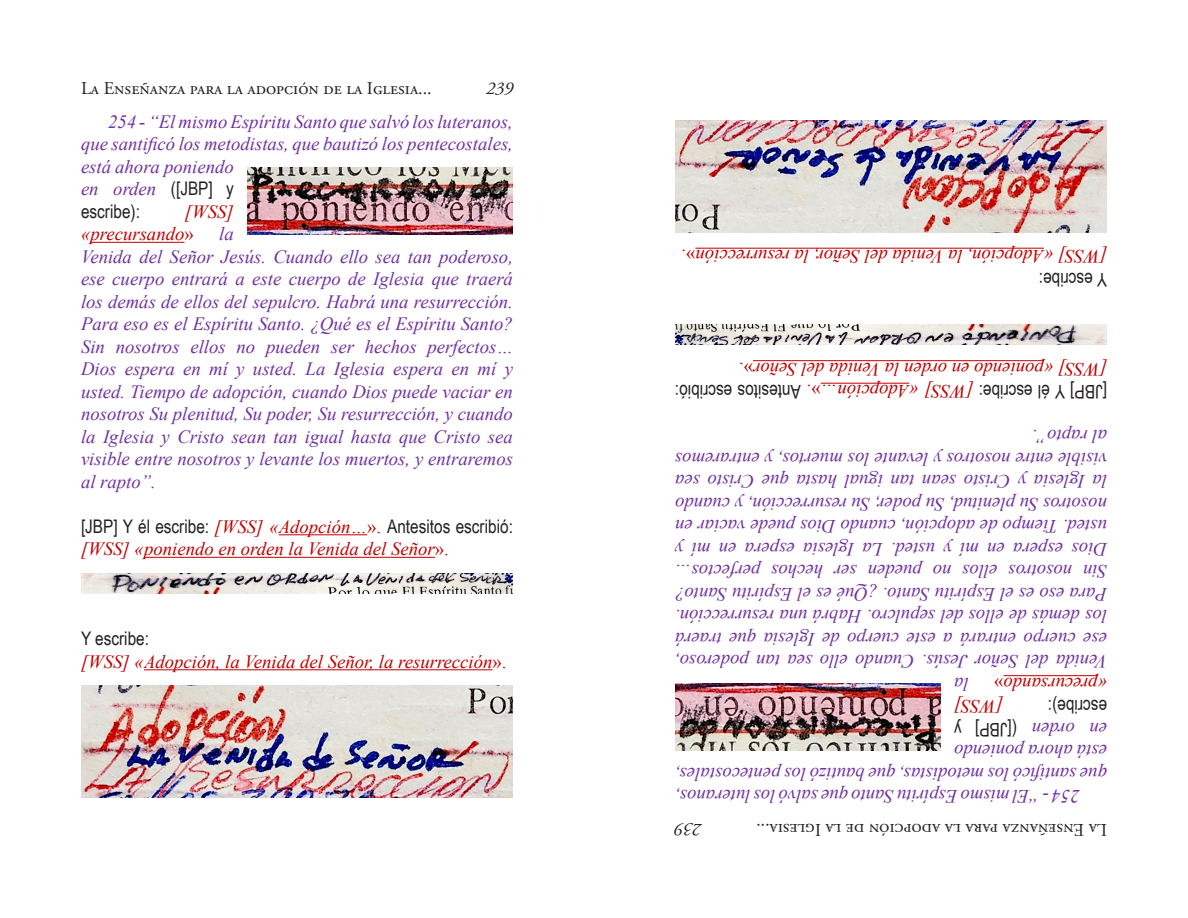
<style>
.page{position:relative;width:1188px;height:918px;background:#fff}
.page>*{position:absolute;margin:0;border:0;box-sizing:border-box;transform-origin:0 0}
.t1{font:italic 18.75px/22.5px "Times New Roman";color:#7030a0}
.t2{font:italic 18.75px/22.5px "Times New Roman";color:#c00000}
.t3{font:18.75px "Arial Narrow";color:#231f20}
.t4{font:18px "Adobe Garamond Pro";color:#231f20}
.t5{font:italic 18px "Adobe Garamond Pro";color:#231f20}
.s1{font-family:"Arial Narrow";font-style:normal;color:#231f20}
.s2{font-style:normal}
.s3{font-family:"Times New Roman";font-style:italic;color:#c00000}
.s4{font-family:"Times New Roman";color:#c00000}
.s5{color:#c00000}
.s6{font-style:normal;color:#c00000}
</style>
<div class="page">
<hr style="left:90px;top:242px;width:94px;height:1px;background:#c00000">
<hr style="left:279px;top:535px;width:88px;height:1px;background:#c00000">
<hr style="left:144px;top:557px;width:291px;height:1px;background:#c00000">
<hr style="left:144px;top:670px;width:349px;height:1px;background:#c00000">
<img style="left:247px;top:168px;width:266px;height:66px">
<img style="left:81px;top:573px;width:432px;height:21px">
<img style="left:81px;top:685px;width:432px;height:113px">
<hr style="left:1004px;top:675px;width:94px;height:1px;background:#c00000">
<hr style="left:821px;top:383px;width:88px;height:1px;background:#c00000">
<hr style="left:753px;top:360px;width:291px;height:1px;background:#c00000">
<hr style="left:695px;top:248px;width:349px;height:1px;background:#c00000">
<img style="left:675px;top:684px;width:266px;height:66px">
<img style="left:675px;top:324px;width:432px;height:21px">
<img style="left:675px;top:120px;width:432px;height:113px">
<p class="t4" style="left:81px;top:78px;width:352px">La Enseñanza para la adopción de la Iglesia...</p>
<p class="t5" style="left:486px;top:78px;width:28px">239</p>
<p class="t1" style="left:81px;top:110px;width:434px;text-indent:27px">254 - “El mismo Espíritu Santo que salvó los luteranos, que santificó los metodistas, que bautizó los pentecostales, está ahora poniendo<br>en orden <span class="s1">([JBP] y</span></p>
<p class="t3" style="left:81px;top:197px;width:60px">escribe):</p>
<p class="t2" style="left:81px;top:200px;width:154px;text-indent:104px">[WSS] «precursando<span class="s2">»</span></p>
<p class="t1" style="left:81px;top:222px;width:434px;text-indent:138px">la<br>Venida del Señor Jesús. Cuando ello sea tan poderoso, ese cuerpo entrará a este cuerpo de Iglesia que traerá los demás de ellos del sepulcro. Habrá una resurrección.<br>Para eso es el Espíritu Santo. ¿Qué es el Espíritu Santo?<br>Sin nosotros ellos no pueden ser hechos perfectos… Dios espera en mí y usted. La Iglesia espera en mí y usted. Tiempo de adopción, cuando Dios puede vaciar en nosotros Su plenitud, Su poder, Su resurrección, y cuando la Iglesia y Cristo sean tan igual hasta que Cristo sea visible entre nosotros y levante los muertos, y entraremos al rapto”.</p>
<p class="t3" style="left:81px;top:512px;width:433px">[JBP] Y él escribe: <span class="s3">[WSS] «Adopción…</span><span class="s4">».</span> Antesitos escribió:</p>
<p class="t2" style="left:81px;top:537px;width:370px">[WSS] «poniendo en orden la Venida del Señor<span class="s2">».</span></p>
<p class="t3" style="left:81px;top:625px;width:70px">Y escribe:</p>
<p class="t2" style="left:81px;top:650px;width:427px">[WSS] «Adopción, la Venida del Señor, la resurrección<span class="s2">».</span></p>
<p class="t2" style="left:1107px;top:268px;width:427px;rotate:-180deg">[WSS] «Adopción, la Venida del Señor, la resurrección<span class="s2">».</span></p>
<p class="t3" style="left:1107px;top:293px;width:70px;rotate:-180deg">Y escribe:</p>
<p class="t2" style="left:1107px;top:381px;width:370px;rotate:-180deg">[WSS] «poniendo en orden la Venida del Señor<span class="s2">».</span></p>
<p class="t3" style="left:1107px;top:406px;width:433px;rotate:-180deg">[JBP] Y él escribe: <span class="s3">[WSS] «Adopción…</span><span class="s4">».</span> Antesitos escribió:</p>
<p class="t1" style="left:1107px;top:696px;width:434px;rotate:-180deg"><span class="s5">«precursando</span><span class="s6">»<br></span>Venida del Señor Jesús. Cuando ello sea tan poderoso, ese cuerpo entrará a este cuerpo de Iglesia que traerá los demás de ellos del sepulcro. Habrá una resurrección.<br>Para eso es el Espíritu Santo. ¿Qué es el Espíritu Santo?<br>Sin nosotros ellos no pueden ser hechos perfectos… Dios espera en mí y usted. La Iglesia espera en mí y usted. Tiempo de adopción, cuando Dios puede vaciar en nosotros Su plenitud, Su poder, Su resurrección, y cuando la Iglesia y Cristo sean tan igual hasta que Cristo sea visible entre nosotros y levante los muertos, y entraremos al rapto”.</p>
<p class="t1" style="left:969px;top:696px;width:16px;rotate:-180deg">la</p>
<p class="t2" style="left:1003px;top:718px;width:50px;rotate:-180deg">[WSS]</p>
<p class="t3" style="left:1107px;top:721px;width:60px;rotate:-180deg">escribe):</p>
<p class="t3" style="left:1017px;top:743px;width:64px;rotate:-180deg">([JBP] y</p>
<p class="t1" style="left:1107px;top:741px;width:77px;rotate:-180deg">en orden</p>
<p class="t1" style="left:1107px;top:808px;width:434px;text-align:justify;text-indent:27px;rotate:-180deg">254 - “El mismo Espíritu Santo que salvó los luteranos, que santificó los metodistas, que bautizó los pentecostales, está ahora poniendo</p>
<p class="t5" style="left:702px;top:840px;width:28px;rotate:-180deg">239</p>
<p class="t4" style="left:1107px;top:840px;width:352px;rotate:-180deg">La Enseñanza para la adopción de la Iglesia...</p>
</div>
